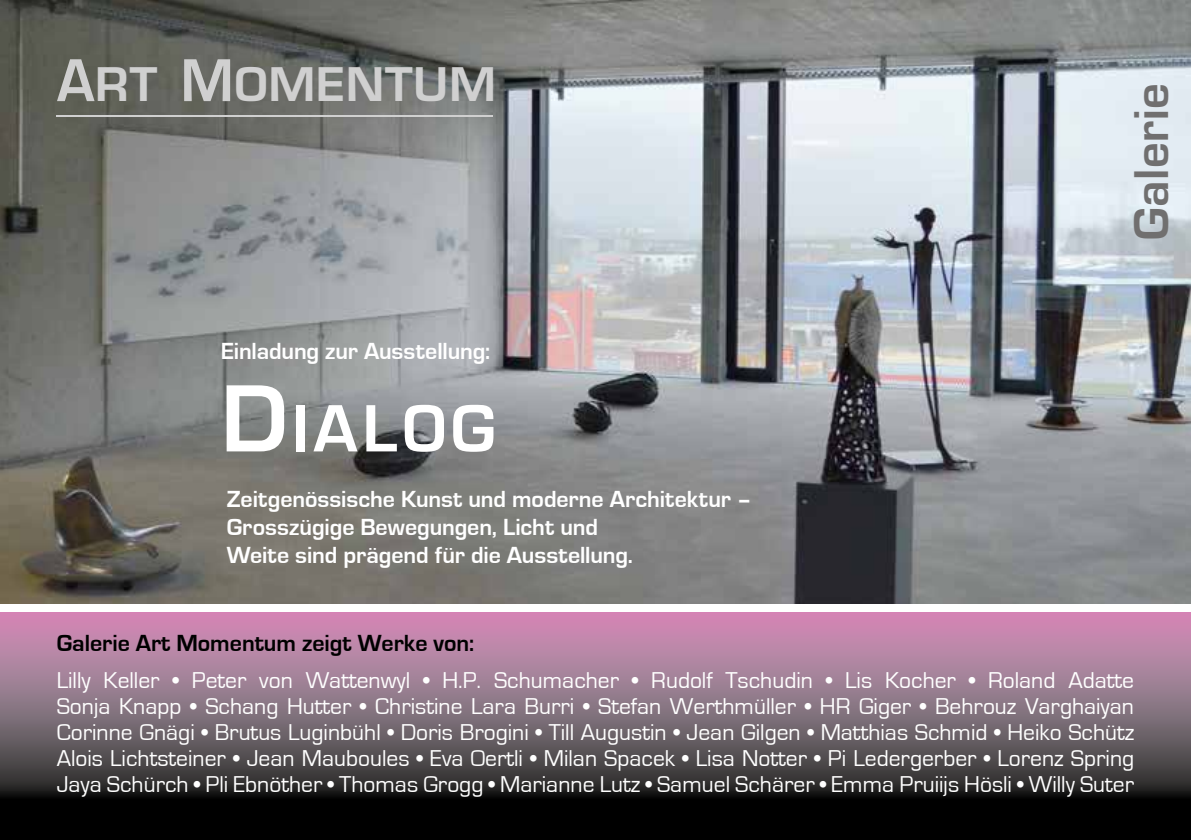
<style>
.page{position:relative;width:1191px;height:840px;background:#fff}
.page>*{position:absolute;margin:0;border:0;box-sizing:border-box;transform-origin:0 0}
.t1{font:600 61.6px "Eurostile LT Std";letter-spacing:.08em;color:#fff}
.t2{font:600 45.2px "Eurostile LT Std";letter-spacing:.01em;color:#706f6f}
.t3{font:600 45px "Eurostile";letter-spacing:.015em;color:#d0d0d0;scale:1.04 1}
.t4{font:700 24px/28px "Eurostile";letter-spacing:-.005em;color:#fff}
.t5{font:700 24px "Eurostile";color:#000}
.t6{font:23.6px/26px "Eurostile";color:#fff;text-align:justify}
.s1{font-size:55.8px}
.s2{font-size:88px}
</style>
<div class="page">
<svg style="left:0;top:612px;width:1191px;height:227px;background:#6c5664"></svg>
<img style="left:0;top:0;width:1191px;height:602px">
<hr style="left:57px;top:115px;width:436px;height:1px;background:#d0d0d0">
<h3 class="t3" style="left:57px;top:56px;width:424px"><span class="s1">A</span>RT <span class="s1">M</span>OMENTUM</h3>
<p class="t4" style="left:221px;top:337px;width:270px">Einladung zur Ausstellung:</p>
<h1 class="t1" style="left:221px;top:390px;width:276px"><span class="s2">D</span>ialog</h1>
<p class="t4" style="left:227px;top:485px;width:526px">Zeitgenössische Kunst und moderne Architektur –<br>Grosszügige Bewegungen, Licht und<br>Weite sind prägend für die Ausstellung.</p>
<h2 class="t2" style="left:1123px;top:240px;width:158px;rotate:-90deg">Galerie</h2>
<p class="t5" style="left:57px;top:629px;width:419px">Galerie Art Momentum zeigt Werke von:</p>
<p class="t6" style="left:57px;top:667px;width:1079px">Lilly Keller • Peter von Wattenwyl • H.P. Schumacher • Rudolf Tschudin • Lis Kocher • Roland Adatte Sonja Knapp • Schang Hutter • Christine Lara Burri • Stefan Werthmüller • HR Giger • Behrouz Varghaiyan Corinne Gnägi • Brutus Luginbühl • Doris Brogini • Till Augustin • Jean Gilgen • Matthias Schmid • Heiko Schütz Alois Lichtsteiner • Jean Mauboules • Eva Oertli • Milan Spacek • Lisa Notter • Pi Ledergerber • Lorenz Spring Jaya Schürch • Pli Ebnöther • Thomas Grogg • Marianne Lutz • Samuel Schärer • Emma Pruiijs Hösli • Willy Suter</p>
</div>
